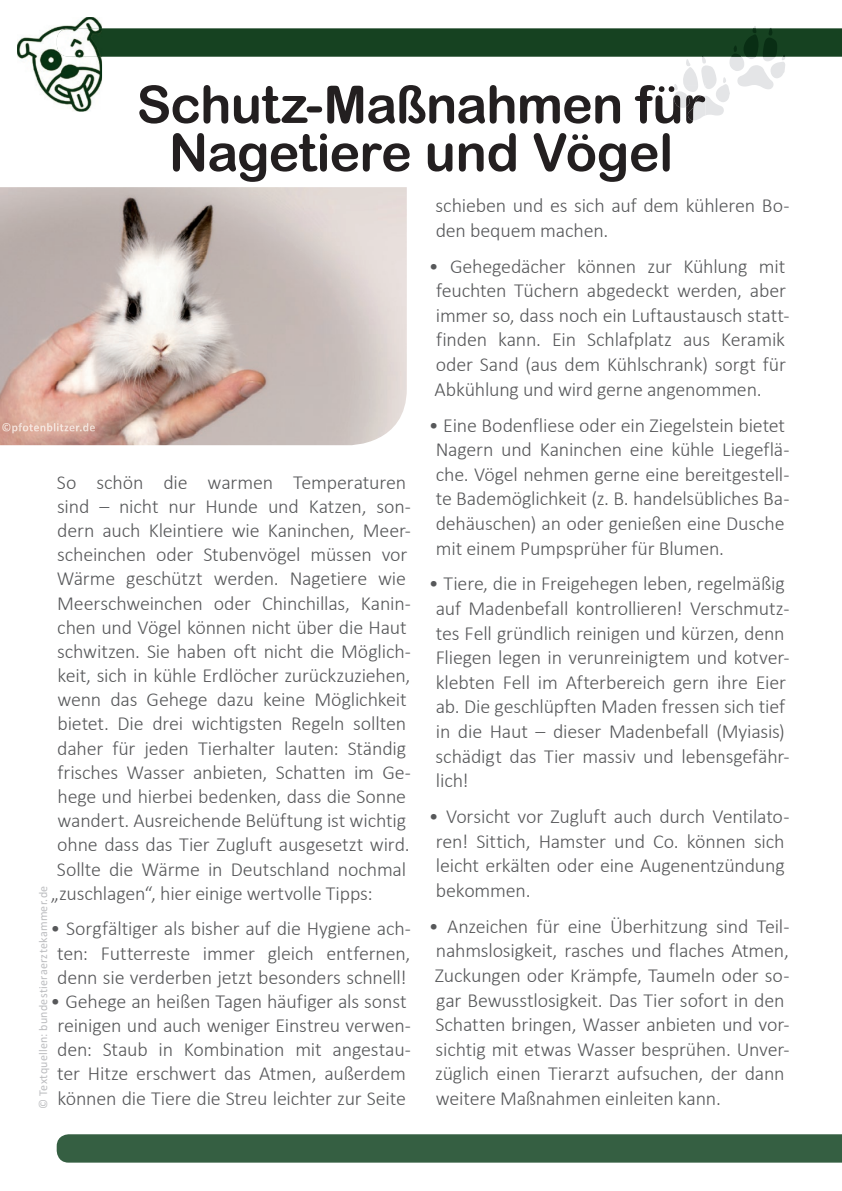
<style>
.page{position:relative;width:842px;height:1191px;background:#fff}
.page>*{position:absolute;margin:0;border:0;box-sizing:border-box;transform-origin:0 0}
.t1{font:52px/48px "Arial Rounded MT Bold";letter-spacing:-.02em;color:#231f20;text-align:center}
.t2{font:300 20px/24.6px "Calibri";letter-spacing:-.01em;color:#57585a}
.t3{font:12px "Calibri";letter-spacing:.02em;color:#bcbdc0}
</style>
<div class="page">
<div style="left:57px;top:1134px;width:785px;height:28px;background:#355f42"></div>
<img style="left:17px;top:17px;width:85px;height:86px">
<img style="left:0;top:187px;width:407px;height:258px">
<svg style="left:57px;top:26px;width:785px;height:94px"></svg>
<img style="left:2px;top:423px;width:93px;height:10px">
<h1 class="t1" style="left:137px;top:80px;width:570px">Schutz-Maßnahmen für<br>Nagetiere und Vögel</h1>
<p class="t2" style="left:57px;top:469px;width:351px">So schön die warmen Temperaturen</p>
<p class="t2" style="left:57px;top:493px;width:355px">sind – nicht nur Hunde und Katzen, son-</p>
<p class="t2" style="left:57px;top:518px;width:355px">dern auch Kleintiere wie Kaninchen, Meer-</p>
<p class="t2" style="left:57px;top:542px;width:352px">scheinchen oder Stubenvögel müssen vor</p>
<p class="t2" style="left:57px;top:566px;width:351px">Wärme geschützt werden. Nagetiere wie</p>
<p class="t2" style="left:57px;top:590px;width:355px">Meerschweinchen oder Chinchillas, Kanin-</p>
<p class="t2" style="left:57px;top:614px;width:351px">chen und Vögel können nicht über die Haut</p>
<p class="t2" style="left:57px;top:639px;width:355px">schwitzen. Sie haben oft nicht die Möglich-</p>
<p class="t2" style="left:57px;top:663px;width:354px">keit, sich in kühle Erdlöcher zurückzuziehen,</p>
<p class="t2" style="left:57px;top:687px;width:351px">wenn das Gehege dazu keine Möglichkeit</p>
<p class="t2" style="left:57px;top:711px;width:350px">bietet. Die drei wichtigsten Regeln sollten</p>
<p class="t2" style="left:57px;top:735px;width:351px">daher für jeden Tierhalter lauten: Ständig</p>
<p class="t2" style="left:58px;top:759px;width:355px">frisches Wasser anbieten, Schatten im Ge-</p>
<p class="t2" style="left:57px;top:784px;width:350px">hege und hierbei bedenken, dass die Sonne</p>
<p class="t2" style="left:57px;top:808px;width:350px">wandert. Ausreichende Belüftung ist wichtig</p>
<p class="t2" style="left:57px;top:832px;width:354px">ohne dass das Tier Zugluft ausgesetzt wird.</p>
<p class="t2" style="left:57px;top:856px;width:351px">Sollte die Wärme in Deutschland nochmal</p>
<p class="t2" style="left:51px;top:880px;width:323px">„zuschlagen“, hier einige wertvolle Tipps:</p>
<p class="t2" style="left:50px;top:916px;width:362px;text-align:center">• Sorgfältiger als bisher auf die Hygiene ach&shy;ten: Futterreste immer gleich entfernen, denn sie verderben jetzt besonders schnell!</p>
<p class="t2" style="left:50px;top:989px;width:362px;text-align:center">• Gehege an heißen Tagen häufiger als sonst reinigen und auch weniger Einstreu verwen&shy;den: Staub in Kombination mit angestau&shy;ter Hitze erschwert das Atmen, außerdem können die Tiere die Streu leichter zur Seite</p>
<p class="t3" style="left:35px;top:1108px;width:224px;rotate:-90deg">© Textquellen: bundestieraerztekammer.de</p>
<p class="t2" style="left:436px;top:193px;width:355px">schieben und es sich auf dem kühleren Bo&shy;den bequem machen.</p>
<p class="t2" style="left:429px;top:253px;width:362px">• Gehegedächer können zur Kühlung mit feuchten Tüchern abgedeckt werden, aber immer so, dass noch ein Luftaustausch statt&shy;finden kann. Ein Schlafplatz aus Keramik oder Sand (aus dem Kühlschrank) sorgt für Abkühlung und wird gerne angenommen.</p>
<p class="t2" style="left:436px;top:412px;width:355px;text-indent:-7px">• Eine Bodenfliese oder ein Ziegelstein bietet Nagern und Kaninchen eine kühle Liegeflä&shy;che. Vögel nehmen gerne eine bereitgestell&shy;te Bademöglichkeit (z. B. handelsübliches Ba&shy;dehäuschen) an oder genießen eine Dusche mit einem Pumpsprüher für Blumen.</p>
<p class="t2" style="left:436px;top:571px;width:355px;text-indent:-7px">• Tiere, die in Freigehegen leben, regelmäßig auf Madenbefall kontrollieren! Verschmutz&shy;tes Fell gründlich reinigen und kürzen, denn Fliegen legen in verunreinigtem und kotver&shy;klebten Fell im Afterbereich gern ihre Eier ab. Die geschlüpften Maden fressen sich tief in die Haut – dieser Madenbefall (Myiasis) schädigt das Tier massiv und lebensgefähr&shy;lich!</p>
<p class="t2" style="left:436px;top:804px;width:355px;text-indent:-7px">• Vorsicht vor Zugluft auch durch Ventilato&shy;ren! Sittich, Hamster und Co. können sich leicht erkälten oder eine Augenentzündung bekommen.</p>
<p class="t2" style="left:435px;top:913px;width:356px;text-indent:-6px">• Anzeichen für eine Überhitzung sind Teil&shy;nahmslosigkeit, rasches und flaches Atmen, Zuckungen oder Krämpfe, Taumeln oder so&shy;gar Bewusstlosigkeit. Das Tier sofort in den Schatten bringen, Wasser anbieten und vor&shy;sichtig mit etwas Wasser besprühen. Unver&shy;züglich einen Tierarzt aufsuchen, der dann weitere Maßnahmen einleiten kann.</p>
</div>
